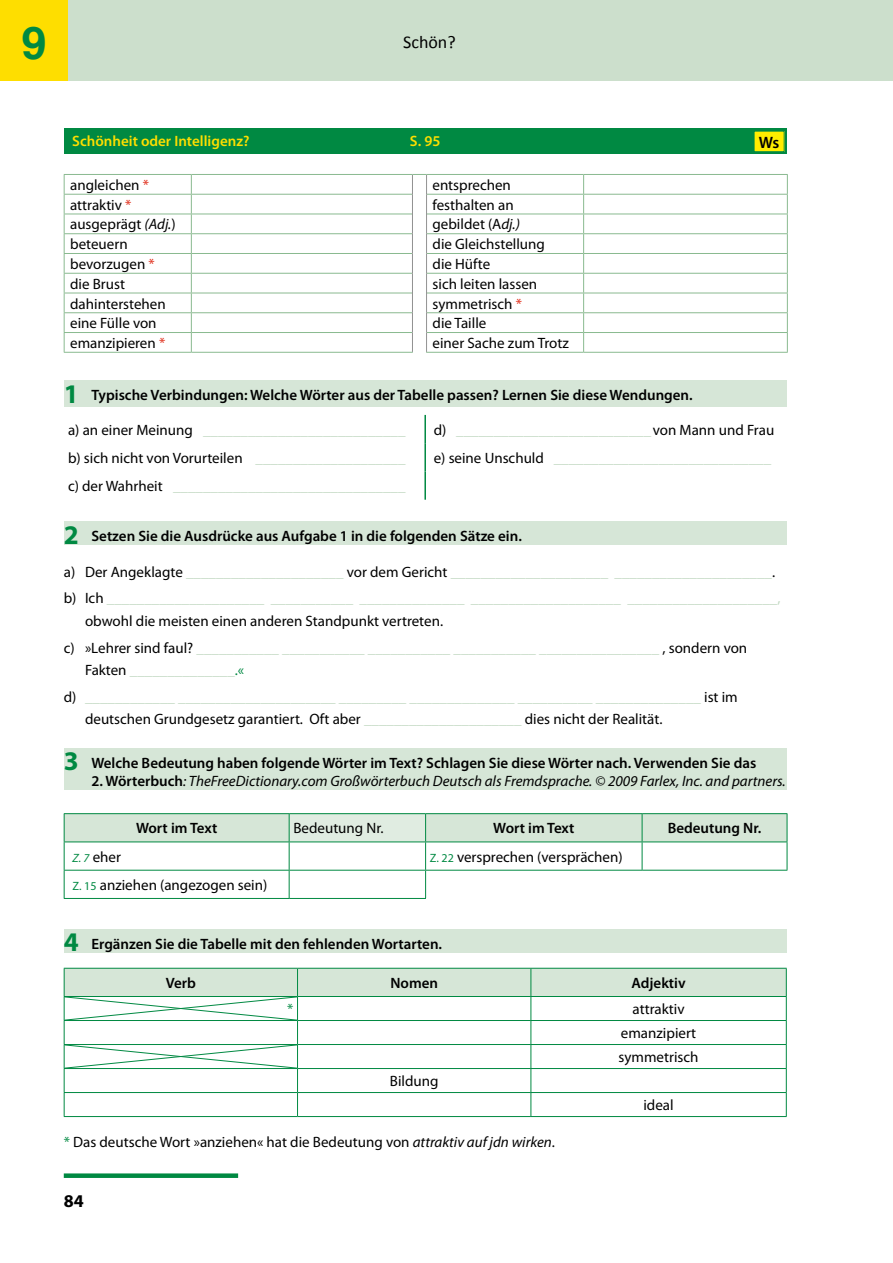
<style>
.page{position:relative;width:893px;height:1263px;background:#fff}
.page>*{position:absolute;margin:0;border:0;box-sizing:border-box;transform-origin:0 0}
.t1{font:700 45px "Helvetica";color:#008942}
.t2{font:18px "Calibri";color:#000}
.t3{font:700 18px "Myriad Pro";color:#000}
.t4{font:600 16.5px "Myriad Pro";color:#000}
.t5{font:15px/24px "Myriad Pro";color:#000}
.t6{font:15px/26.7px "Myriad Pro";color:#c2d9c2}
.t7{font:600 15px "Myriad Pro";color:#000}
.t8{font:italic 15px "Myriad Pro";color:#000}
.t9{font:600 15px "Myriad Pro";color:#fede00}
.t10{font:15px "Myriad Pro";color:#008942}
.s1{color:#df2612}
.s2{font-style:italic}
.s3{font-weight:700;font-size:27px;color:#008942}
.s4{color:#000}
.s5{color:#c2d9c2}
.s6{color:#008942}
.s7{font-weight:600;font-style:normal}
.s8{font-style:italic;font-size:12px;color:#008942}
.s9{font-size:12px;color:#008942}
</style>
<div class="page">
<div style="left:0;top:0;width:893px;height:81px;background:#ccdfcc"></div>
<div style="left:64px;top:1173px;width:174px;height:5px;background:#008942"></div>
<div style="left:0;top:0;width:68px;height:81px;background:#fede00"></div>
<div style="left:64px;top:129px;width:723px;height:25px;background:#008942"></div>
<hr style="left:64px;top:174px;width:127px;height:1px;background:#8aba90">
<hr style="left:191px;top:174px;width:221px;height:1px;background:#8aba90">
<hr style="left:427px;top:174px;width:157px;height:1px;background:#8aba90">
<hr style="left:584px;top:174px;width:204px;height:1px;background:#8aba90">
<hr style="left:64px;top:194px;width:127px;height:1px;background:#8aba90">
<hr style="left:191px;top:194px;width:221px;height:1px;background:#8aba90">
<hr style="left:427px;top:194px;width:157px;height:1px;background:#8aba90">
<hr style="left:584px;top:194px;width:204px;height:1px;background:#8aba90">
<hr style="left:64px;top:214px;width:127px;height:1px;background:#8aba90">
<hr style="left:191px;top:214px;width:221px;height:1px;background:#8aba90">
<hr style="left:427px;top:214px;width:157px;height:1px;background:#8aba90">
<hr style="left:584px;top:214px;width:204px;height:1px;background:#8aba90">
<hr style="left:64px;top:233px;width:127px;height:1px;background:#8aba90">
<hr style="left:191px;top:233px;width:221px;height:1px;background:#8aba90">
<hr style="left:427px;top:233px;width:157px;height:1px;background:#8aba90">
<hr style="left:584px;top:233px;width:204px;height:1px;background:#8aba90">
<hr style="left:64px;top:253px;width:127px;height:1px;background:#8aba90">
<hr style="left:191px;top:253px;width:221px;height:1px;background:#8aba90">
<hr style="left:427px;top:253px;width:157px;height:1px;background:#8aba90">
<hr style="left:584px;top:253px;width:204px;height:1px;background:#8aba90">
<hr style="left:64px;top:273px;width:127px;height:1px;background:#8aba90">
<hr style="left:191px;top:273px;width:221px;height:1px;background:#8aba90">
<hr style="left:427px;top:273px;width:157px;height:1px;background:#8aba90">
<hr style="left:584px;top:273px;width:204px;height:1px;background:#8aba90">
<hr style="left:64px;top:293px;width:127px;height:1px;background:#8aba90">
<hr style="left:191px;top:293px;width:221px;height:1px;background:#8aba90">
<hr style="left:427px;top:293px;width:157px;height:1px;background:#8aba90">
<hr style="left:584px;top:293px;width:204px;height:1px;background:#8aba90">
<hr style="left:64px;top:312px;width:127px;height:1px;background:#8aba90">
<hr style="left:191px;top:312px;width:221px;height:1px;background:#8aba90">
<hr style="left:427px;top:312px;width:157px;height:1px;background:#8aba90">
<hr style="left:584px;top:312px;width:204px;height:1px;background:#8aba90">
<hr style="left:64px;top:332px;width:127px;height:1px;background:#8aba90">
<svg style="left:64px;top:175px;width:1px;height:177px"></svg>
<hr style="left:191px;top:332px;width:221px;height:1px;background:#8aba90">
<svg style="left:191px;top:175px;width:1px;height:177px"></svg>
<hr style="left:427px;top:332px;width:157px;height:1px;background:#8aba90">
<hr style="left:584px;top:332px;width:204px;height:1px;background:#8aba90">
<svg style="left:583px;top:175px;width:1px;height:177px"></svg>
<svg style="left:787px;top:175px;width:1px;height:177px"></svg>
<hr style="left:64px;top:352px;width:127px;height:1px;background:#8aba90">
<hr style="left:191px;top:352px;width:222px;height:1px;background:#8aba90">
<hr style="left:426px;top:352px;width:158px;height:1px;background:#8aba90">
<hr style="left:584px;top:352px;width:204px;height:1px;background:#8aba90">
<svg style="left:412px;top:174px;width:15px;height:178px"></svg>
<div style="left:64px;top:380px;width:723px;height:26px;background:#d6e6d7"></div>
<hr style="left:424px;top:415px;width:2px;height:28px;background:#008942">
<hr style="left:424px;top:443px;width:2px;height:28px;background:#008942">
<hr style="left:424px;top:471px;width:2px;height:29px;background:#008942">
<div style="left:64px;top:522px;width:723px;height:23px;background:#d6e6d7"></div>
<div style="left:64px;top:748px;width:723px;height:42px;background:#d6e6d7"></div>
<hr style="left:64px;top:813px;width:225px;height:1px;background:#008942">
<hr style="left:426px;top:813px;width:216px;height:1px;background:#008942">
<hr style="left:642px;top:813px;width:145px;height:1px;background:#008942">
<hr style="left:64px;top:898px;width:225px;height:1px;background:#008942">
<hr style="left:289px;top:813px;width:137px;height:1px;background:#008942">
<svg style="left:64px;top:814px;width:724px;height:84px"></svg>
<hr style="left:289px;top:898px;width:137px;height:1px;background:#008942">
<div style="left:64px;top:929px;width:723px;height:24px;background:#d6e6d7"></div>
<hr style="left:531px;top:1116px;width:256px;height:1px;background:#008942">
<hr style="left:64px;top:1116px;width:234px;height:1px;background:#008942">
<hr style="left:298px;top:1116px;width:233px;height:1px;background:#008942">
<svg style="left:64px;top:968px;width:723px;height:148px"></svg>
<div style="left:754px;top:131px;width:30px;height:21px;background:#ffed00"></div>
<div style="left:754px;top:131px;width:30px;height:21px;border:1px solid #008942"></div>
<h1 class="t1" style="left:22px;top:7px;width:27px">9</h1>
<p class="t2" style="left:403px;top:31px;width:54px">Schön?</p>
<p class="t9" style="left:72px;top:131px;width:179px">Schönheit oder Intelligenz?</p>
<p class="t9" style="left:410px;top:131px;width:32px">S. 95</p>
<p class="t5" style="left:70px;top:173px;width:80px">angleichen <span class="s1">*</span></p>
<p class="t5" style="left:433px;top:173px;width:80px">entsprechen</p>
<p class="t5" style="left:70px;top:192px;width:63px">attraktiv <span class="s1">*</span></p>
<p class="t5" style="left:433px;top:192px;width:83px">festhalten an</p>
<p class="t5" style="left:70px;top:212px;width:107px">ausgeprägt <span class="s2">(Adj.</span>)</p>
<p class="t5" style="left:433px;top:212px;width:89px">gebildet (A<span class="s2">dj.)</span></p>
<p class="t5" style="left:70px;top:232px;width:59px">beteuern</p>
<p class="t5" style="left:433px;top:232px;width:114px">die Gleichstellung</p>
<p class="t5" style="left:70px;top:252px;width:86px">bevorzugen <span class="s1">*</span></p>
<p class="t5" style="left:433px;top:252px;width:59px">die Hüfte</p>
<p class="t5" style="left:70px;top:271px;width:56px">die Brust</p>
<p class="t5" style="left:433px;top:271px;width:106px">sich leiten lassen</p>
<p class="t5" style="left:70px;top:291px;width:97px">dahinterstehen</p>
<p class="t5" style="left:433px;top:291px;width:91px">symmetrisch <span class="s1">*</span></p>
<p class="t5" style="left:70px;top:311px;width:88px">eine Fülle von</p>
<p class="t5" style="left:433px;top:311px;width:55px">die Taille</p>
<p class="t5" style="left:70px;top:331px;width:97px">emanzipieren <span class="s1">*</span></p>
<p class="t5" style="left:433px;top:331px;width:138px">einer Sache zum Trotz</p>
<p class="t7" style="left:64px;top:386px;width:630px"><span class="s3">1</span> Typische Verbindungen: Welche Wörter aus der Tabelle passen? Lernen Sie diese Wendungen.</p>
<p class="t6" style="left:68px;top:416px;width:339px"><span class="s4">a) an einer Meinung</span> ___________________________</p>
<p class="t6" style="left:434px;top:416px;width:342px"><span class="s4">d)</span> __________________________<span class="s4">von Mann und Frau</span></p>
<p class="t5" style="left:68px;top:446px;width:339px">b) sich nicht von Vorurteilen <span class="s5">____________________</span></p>
<p class="t6" style="left:434px;top:444px;width:339px"><span class="s4">e) seine Unschuld</span> _____________________________</p>
<p class="t6" style="left:68px;top:473px;width:339px"><span class="s4">c) der Wahrheit</span> _______________________________</p>
<p class="t7" style="left:64px;top:527px;width:460px"><span class="s3">2</span> Setzen Sie die Ausdrücke aus Aufgabe 1 in die folgenden Sätze ein.</p>
<p class="t6" style="left:64px;top:558px;width:718px"><span class="s4">a) Der Angeklagte</span> _____________________ <span class="s4">vor dem Gericht</span> _____________________ _____________________<span class="s4">. b) Ich</span> _____________________ ___________ ______________ ____________________ ____________________,</p>
<p class="t5" style="left:64px;top:607px;width:685px;line-height:26.7px;text-indent:21px">obwohl die meisten einen anderen Standpunkt vertreten.<br>c) »Lehrer sind faul? <span class="s5">___________ ___________ ___________ ___________ ________________</span> , sondern von</p>
<p class="t6" style="left:64px;top:657px;width:675px;text-indent:21px"><span class="s4">Fakten</span> ______________<span class="s6">.«<br></span><span class="s4">d)</span> ____________ _____________________ _________ ______________ __________ ______________ <span class="s4">ist im</span></p>
<p class="t5" style="left:85px;top:707px;width:579px">deutschen Grundgesetz garantiert. Oft aber <span class="s5">_____________________</span> dies nicht der Realität.</p>
<p class="t7" style="left:64px;top:753px;width:694px"><span class="s3">3</span> Welche Bedeutung haben folgende Wörter im Text? Schlagen Sie diese Wörter nach. Verwenden Sie das</p>
<p class="t8" style="left:91px;top:772px;width:696px"><span class="s7">2. Wörterbuch</span>: TheFreeDictionary.com Großwörterbuch Deutsch als Fremdsprache. © 2009 Farlex, Inc. and partners.</p>
<p class="t7" style="left:136px;top:819px;width:83px">Wort im Text</p>
<p class="t5" style="left:293px;top:816px;width:92px">Bedeutung Nr.</p>
<p class="t7" style="left:493px;top:819px;width:83px">Wort im Text</p>
<p class="t7" style="left:668px;top:819px;width:95px">Bedeutung Nr.</p>
<p class="t5" style="left:73px;top:844px;width:50px"><span class="s8">Z. 7</span> eher</p>
<p class="t5" style="left:430px;top:844px;width:194px"><span class="s9">Z. 22</span> versprechen (versprächen)</p>
<p class="t5" style="left:73px;top:873px;width:196px"><span class="s9">Z. 15</span> anziehen (angezogen sein)</p>
<p class="t4" style="left:759px;top:132px;width:22px">Ws</p>
<p class="t7" style="left:64px;top:934px;width:380px"><span class="s3">4</span> Ergänzen Sie die Tabelle mit den fehlenden Wortarten.</p>
<p class="t7" style="left:166px;top:973px;width:32px">Verb</p>
<p class="t7" style="left:390px;top:973px;width:49px">Nomen</p>
<p class="t7" style="left:631px;top:973px;width:56px">Adjektiv</p>
<p class="t10" style="left:287px;top:1000px;width:8px">*</p>
<p class="t5" style="left:619px;top:997px;width:81px;text-align:center">attraktiv emanzipiert symmetrisch</p>
<p class="t5" style="left:390px;top:1069px;width:50px">Bildung</p>
<p class="t5" style="left:643px;top:1093px;width:32px">ideal</p>
<p class="t5" style="left:64px;top:1129px;width:493px"><span class="s6">*</span> Das deutsche Wort »anziehen« hat die Bedeutung von <span class="s2">attraktiv auf jdn wirken</span>.</p>
<p class="t3" style="left:64px;top:1189px;width:21px">84</p>
</div>
